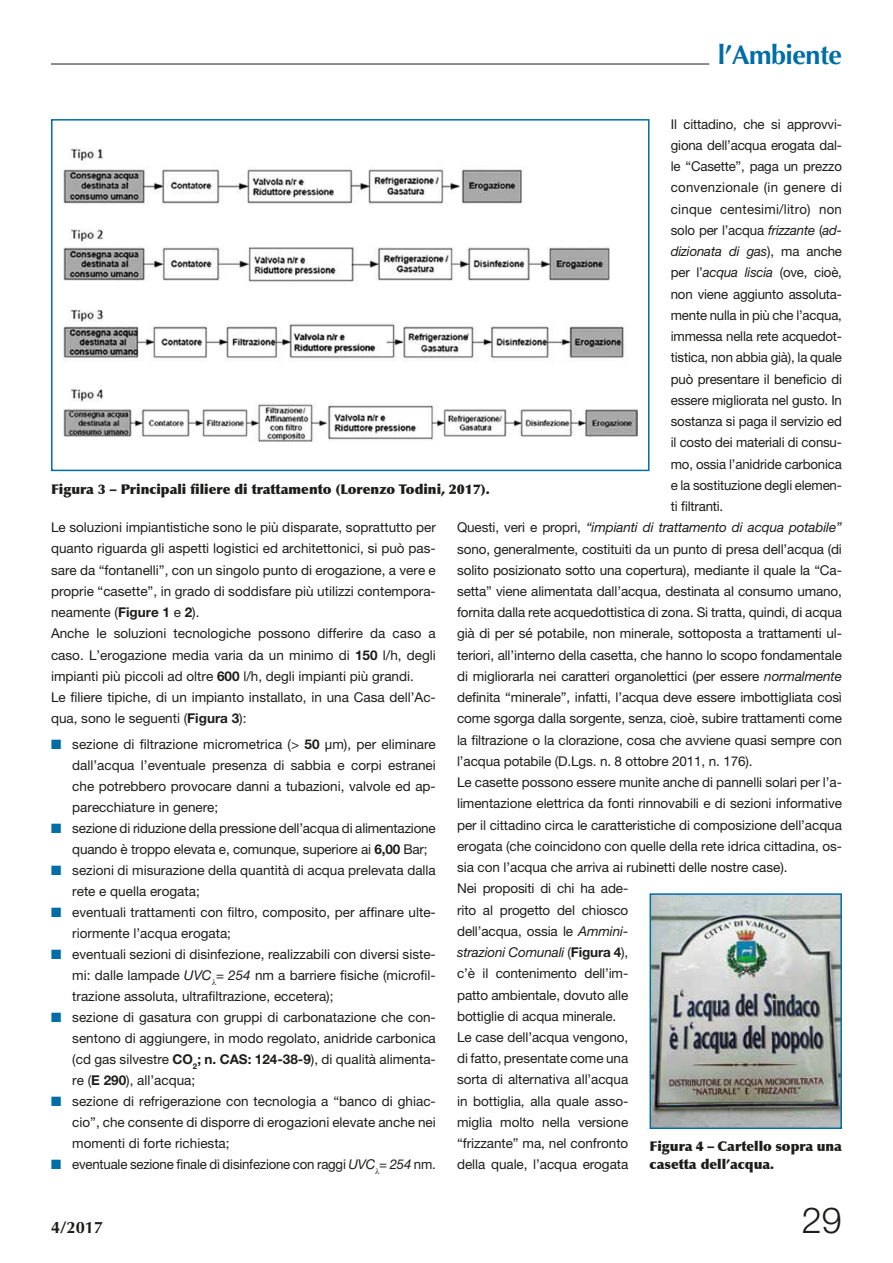
<style>
.page{position:relative;width:893px;height:1263px;background:#fff}
.page>*{position:absolute;margin:0;border:0;box-sizing:border-box;transform-origin:0 0}
.t1{font:300 36px "Helvetica Neue";color:#1d1d1b}
.t2{font:700 27px "Optima";letter-spacing:-.02em;color:#006da6}
.t3{font:700 16.5px "Optima";color:#1d1d1b}
.t4{font:13.5px/21.3px "Helvetica Neue";letter-spacing:-.005em;color:#1d1d1b}
.t5{font:900 13.5px/18px "Optima";color:#1d1d1b}
.s1{font-style:italic}
.s2{font-weight:700}
.s3{color:#006da6}
</style>
<div class="page">
<hr style="left:51px;top:64px;width:658px;height:1px;background:#1d1d1b">
<img style="left:63px;top:149px;width:574px;height:292px">
<div style="left:51px;top:119px;width:598px;height:352px;border:2px solid #006da6"></div>
<img style="left:652px;top:896px;width:187px;height:230px">
<div style="left:649px;top:893px;width:193px;height:236px;border:2px solid #006da6"></div>
<p class="t5" style="left:51px;top:480px;width:440px">Figura 3 – Principali filiere di trattamento (Lorenzo Todini, 2017).</p>
<h2 class="t2" style="left:718px;top:39px;width:126px">l’Ambiente</h2>
<p class="t4" style="left:671px;top:113px;width:173px;text-align:justify">Il cittadino, che si approvvi&shy;giona dell’acqua erogata dal&shy;le “Casette”, paga un prezzo convenzionale (in genere di cinque centesimi/litro) non solo per l’acqua <span class="s1">frizzante</span> (<span class="s1">ad&shy;dizionata di gas</span>), ma anche per l’<span class="s1">acqua liscia</span> (ove, cioè, non viene aggiunto assoluta&shy;mente nulla in più che l’acqua, immessa nella rete acquedot&shy;tistica, non abbia già), la quale può presentare il beneficio di essere migliorata nel gusto. In sostanza si paga il servizio ed il costo dei materiali di consu&shy;mo, ossia l’anidride carbonica e la sostituzione degli elemen&shy;ti filtranti.</p>
<p class="t4" style="left:51px;top:516px;width:386px">Le soluzioni impiantistiche sono le più disparate, soprattutto per quanto riguarda gli aspetti logistici ed architettonici, si può pas&shy;sare da “fontanelli”, con un singolo punto di erogazione, a vere e proprie “casette”, in grado di soddisfare più utilizzi contempora&shy;neamente (<span class="s2">Figure 1</span> e <span class="s2">2</span>).<br>Anche le soluzioni tecnologiche possono differire da caso a caso. L’erogazione media varia da un minimo di <span class="s2">150</span> l/h, degli impianti più piccoli ad oltre <span class="s2">600</span> l/h, degli impianti più grandi.<br>Le filiere tipiche, di un impianto installato, in una Casa dell’Ac&shy;qua, sono le seguenti (<span class="s2">Figura 3</span>):</p>
<p class="t4" style="left:72px;top:734px;width:365px;text-align:justify;text-indent:-21px"><span class="s3">■</span> sezione di filtrazione micrometrica (&gt; <span class="s2">50</span> μm), per eliminare dall’acqua l’eventuale presenza di sabbia e corpi estranei che potrebbero provocare danni a tubazioni, valvole ed ap&shy;parecchiature in genere;</p>
<p class="t4" style="left:72px;top:818px;width:365px;text-indent:-21px"><span class="s3">■</span> sezione di riduzione della pressione dell’acqua di alimentazione quando è troppo elevata e, comunque, superiore ai <span class="s2">6,00</span> Bar;</p>
<p class="t4" style="left:72px;top:860px;width:365px;text-indent:-21px"><span class="s3">■</span> sezioni di misurazione della quantità di acqua prelevata dalla rete e quella erogata;</p>
<p class="t4" style="left:72px;top:902px;width:365px;text-indent:-21px"><span class="s3">■</span> eventuali trattamenti con filtro, composito, per affinare ulte&shy;riormente l’acqua erogata;</p>
<p class="t4" style="left:72px;top:944px;width:365px;text-align:justify;text-indent:-21px"><span class="s3">■</span> eventuali sezioni di disinfezione, realizzabili con diversi siste&shy;mi: dalle lampade <span class="s1">UVC</span> = <span class="s1">254</span> nm a barriere fisiche (microfil&shy;trazione assoluta, ultrafiltrazione, eccetera);</p>
<p class="t4" style="left:72px;top:1007px;width:365px;text-align:justify;text-indent:-21px"><span class="s3">■</span> sezione di gasatura con gruppi di carbonatazione che con&shy;sentono di aggiungere, in modo regolato, anidride carbonica (cd gas silvestre <span class="s2">CO</span><sub>2</sub><span class="s2">; n. CAS: 124-38-9</span>), di qualità alimenta&shy;re (<span class="s2">E 290</span>), all’acqua;</p>
<p class="t4" style="left:72px;top:1091px;width:365px;text-align:justify;text-indent:-21px"><span class="s3">■</span> sezione di refrigerazione con tecnologia a “banco di ghiac&shy;cio”, che consente di disporre di erogazioni elevate anche nei momenti di forte richiesta;</p>
<p class="t4" style="left:51px;top:1154px;width:386px"><span class="s3">■</span> eventuale sezione finale di disinfezione con raggi <span class="s1">UVC</span> = <span class="s1">254</span> nm.</p>
<p class="t3" style="left:51px;top:1218px;width:54px">4/2017</p>
<p class="t4" style="left:457px;top:517px;width:386px">Questi, veri e propri, <span class="s1">“impianti di trattamento di acqua potabile” </span>sono, generalmente, costituiti da un punto di presa dell’acqua (di solito posizionato sotto una copertura), mediante il quale la “Ca&shy;setta” viene alimentata dall’acqua, destinata al consumo umano, fornita dalla rete acquedottistica di zona. Si tratta, quindi, di acqua già di per sé potabile, non minerale, sottoposta a trattamenti ul&shy;teriori, all’interno della casetta, che hanno lo scopo fondamentale di migliorarla nei caratteri organolettici (per essere <span class="s1">normalmente </span>definita “minerale”, infatti, l’acqua deve essere imbottigliata così come sgorga dalla sorgente, senza, cioè, subire trattamenti come la filtrazione o la clorazione, cosa che avviene quasi sempre con l’acqua potabile (D.Lgs. n. 8 ottobre 2011, n. 176).<br>Le casette possono essere munite anche di pannelli solari per l’a&shy;limentazione elettrica da fonti rinnovabili e di sezioni informative per il cittadino circa le caratteristiche di composizione dell’acqua erogata (che coincidono con quelle della rete idrica cittadina, os&shy;sia con l’acqua che arriva ai rubinetti delle nostre case).</p>
<p class="t4" style="left:457px;top:878px;width:173px">Nei propositi di chi ha ade&shy;rito al progetto del chiosco dell’acqua, ossia le <span class="s1">Ammini&shy;strazioni Comunali</span> (<span class="s2">Figura 4</span>), c’è il contenimento dell’im&shy;patto ambientale, dovuto alle bottiglie di acqua minerale.<br>Le case dell’acqua vengono, di fatto, presentate come una sorta di alternativa all’acqua in bottiglia, alla quale asso&shy;miglia molto nella versione “frizzante” ma, nel confronto della quale, l’acqua erogata</p>
<p class="t5" style="left:649px;top:1138px;width:194px">Figura 4 – Cartello sopra una casetta dell’acqua.</p>
<h1 class="t1" style="left:802px;top:1198px;width:42px">29</h1>
</div>
